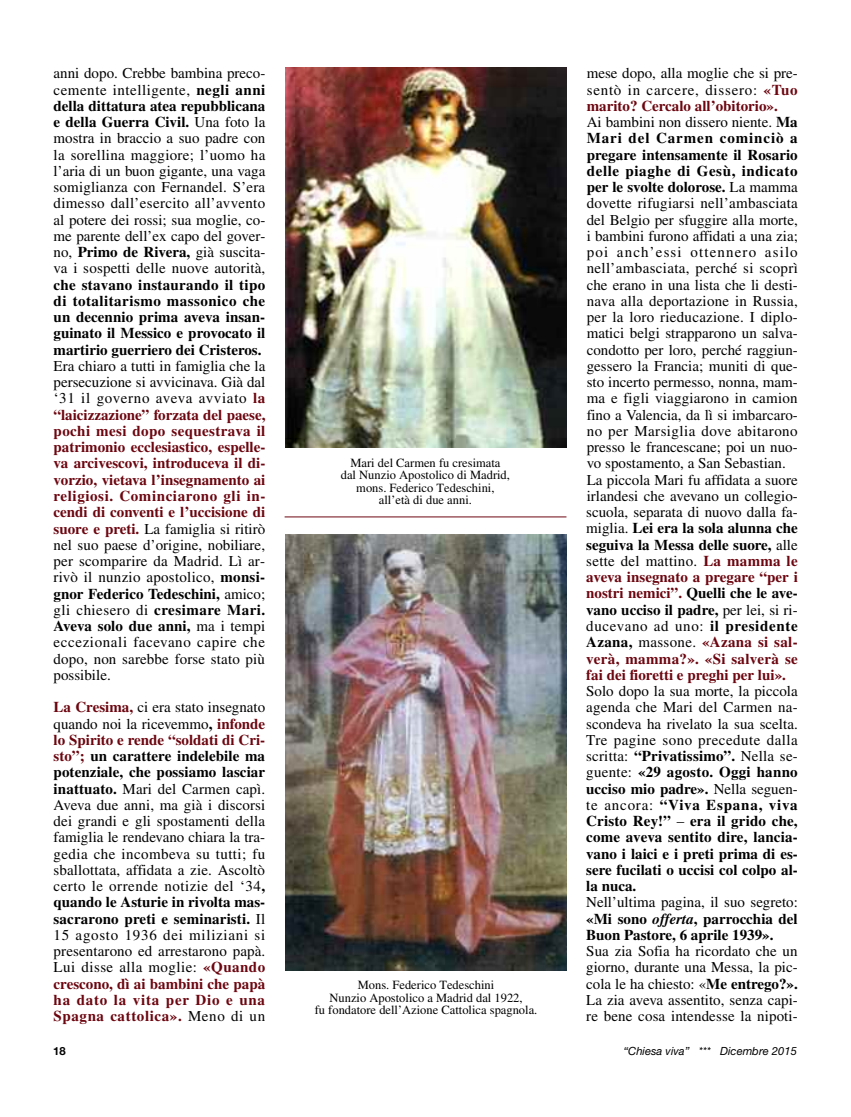
<style>
.page{position:relative;width:851px;height:1117px;background:#fff}
.page>*{position:absolute;margin:0;border:0;box-sizing:border-box;transform-origin:0 0}
.t1{font:15px/16.2px "Times LT Std";color:#000;text-align:justify}
.t2{font:700 15px/16.2px "Times LT Std";color:#000;text-align:justify}
.t3{font:12.5px/12.5px "Times LT Std";color:#000;text-align:center}
.t4{font:italic 11.25px "Helvetica Neue";color:#000}
.t5{font:700 11.25px "Helvetica Neue";color:#000}
.s1{font-weight:700}
.s2{font-weight:700;color:#6c0610}
.s3{font-weight:400}
.s4{font-style:italic}
</style>
<div class="page">
<img style="left:285px;top:68px;width:281px;height:379px">
<img style="left:285px;top:534px;width:281px;height:436px">
<hr style="left:284px;top:516px;width:282px;height:1px;background:#6c0610">
<p class="t1" style="left:54px;top:67px;width:213px">anni dopo. Crebbe bambina preco&shy;cemente intelligente, <span class="s1">negli anni della dittatura atea repubblicana e della Guerra Civil.</span> Una foto la mostra in braccio a suo padre con la sorellina maggiore; l’uomo ha l’aria di un buon gigante, una vaga somiglianza con Fernandel. S’era dimesso dall’esercito all’avvento al potere dei rossi; sua moglie, co&shy;me parente dell’ex capo del gover&shy;no, <span class="s1">Primo de Rivera,</span> già suscita&shy;va i sospetti delle nuove autorità,</p>
<p class="t2" style="left:54px;top:278px;width:213px">che stavano instaurando il tipo di totalitarismo massonico che un decennio prima aveva insan&shy;guinato il Messico e provocato il martirio guerriero dei Cristeros.</p>
<p class="t1" style="left:54px;top:359px;width:213px">Era chiaro a tutti in famiglia che la persecuzione si avvicinava. Già dal ‘31 il governo aveva avviato <span class="s2">la “laicizzazione” forzata del paese, pochi mesi dopo sequestrava il patrimonio ecclesiastico, espelle&shy;va arcivescovi, introduceva il di&shy;vorzio, vietava l’insegnamento ai religiosi. Cominciarono gli in&shy;cendi di conventi e l’uccisione di suore e preti.</span> La famiglia si ritirò nel suo paese d’origine, nobiliare, per scomparire da Madrid. Lì ar&shy;rivò il nunzio apostolico, <span class="s1">monsi&shy;gnor Federico Tedeschini,</span> amico; gli chiesero di <span class="s1">cresimare Mari.<br>Aveva solo due anni,</span> ma i tempi eccezionali facevano capire che dopo, non sarebbe forse stato più possibile.</p>
<p class="t1" style="left:54px;top:700px;width:213px"><span class="s2">La Cresima,</span> ci era stato insegnato quando noi la ricevemmo<span class="s1">,</span> <span class="s2">infonde lo Spirito e rende “soldati di Cri&shy;sto”;</span> <span class="s1">un carattere indelebile ma potenziale, che possiamo lasciar inattuato.</span> Mari del Carmen capì.<br>Aveva due anni, ma già i discorsi dei grandi e gli spostamenti della famiglia le rendevano chiara la tra&shy;gedia che incombeva su tutti; fu sballottata, affidata a zie. Ascoltò certo le orrende notizie del ‘34<span class="s1">, quando le Asturie in rivolta mas&shy;sacrarono preti e seminaristi.</span> Il 15 agosto 1936 dei miliziani si presentarono ed arrestarono papà.<br>Lui disse alla moglie: <span class="s2">«Quando crescono, dì ai bambini che papà ha dato la vita per Dio e una Spagna cattolica».</span> Meno di un</p>
<p class="t3" style="left:341px;top:457px;width:171px">Mari del Carmen fu cresimata<br>dal Nunzio Apostolico di Madrid, mons. Federico Tedeschini, all’età di due anni.</p>
<p class="t3" style="left:315px;top:979px;width:224px">Mons. Federico Tedeschini<br>Nunzio Apostolico a Madrid dal 1922,<br>fu fondatore dell’Azione Cattolica spagnola.</p>
<p class="t1" style="left:586px;top:67px;width:213px;text-align:left">mese dopo, alla moglie che si pre&shy;sentò in carcere, dissero: <span class="s2">«Tuo marito? Cercalo all’obitorio».<br></span>Ai bambini non dissero niente. <span class="s1">Ma Mari del Carmen cominciò a pregare intensamente il Rosario delle piaghe di Gesù, indicato per le svolte dolorose.</span> La mamma dovette rifugiarsi nell’ambasciata del Belgio per sfuggire alla morte, i bambini furono affidati a una zia; poi anch’essi ottennero asilo nell’ambasciata, perché si scoprì che erano in una lista che li desti&shy;nava alla deportazione in Russia, per la loro rieducazione. I diplo&shy;matici belgi strapparono un salva&shy;condotto per loro, perché raggiun&shy;gessero la Francia; muniti di que&shy;sto incerto permesso, nonna, mam&shy;ma e figli viaggiarono in camion fino a Valencia, da lì si imbarcaro&shy;no per Marsiglia dove abitarono presso le francescane; poi un nuo&shy;vo spostamento, a San Sebastian.<br>La piccola Mari fu affidata a suore irlandesi che avevano un collegio&shy;scuola, separata di nuovo dalla fa&shy;miglia. <span class="s1">Lei era la sola alunna che seguiva la Messa delle suore,</span> alle sette del mattino. <span class="s2">La mamma le aveva insegnato a pregare “per i nostri nemici”.</span> <span class="s1">Quelli che le ave&shy;vano ucciso il padre,</span> per lei, si ri&shy;ducevano ad uno: <span class="s1">il presidente Azana,</span> massone. <span class="s2">«Azana si sal&shy;verà, mamma?». «Si salverà se fai dei fioretti e preghi per lui».</span></p>
<p class="t2" style="left:586px;top:684px;width:213px"><span class="s3">Solo dopo la sua morte, la piccola agenda che Mari del Carmen na&shy;scondeva ha rivelato la sua scelta.<br>Tre pagine sono precedute dalla scritta:</span> “Privatissimo”. <span class="s3">Nella se&shy;guente:</span> «29 agosto. Oggi hanno ucciso mio padre». <span class="s3">Nella seguen&shy;te ancora:</span> “Viva Espana, viva Cristo Rey!” <span class="s3">–</span> era il grido che, come aveva sentito dire, lancia&shy;vano i laici e i preti prima di es&shy;sere fucilati o uccisi col colpo al&shy;la nuca.</p>
<p class="t2" style="left:586px;top:895px;width:213px"><span class="s3">Nell’ultima pagina, il suo segreto: </span>«Mi sono <span class="s4">offerta</span>, parrocchia del Buon Pastore, 6 aprile 1939».</p>
<p class="t1" style="left:586px;top:944px;width:213px">Sua zia Sofia ha ricordato che un giorno, durante una Messa, la pic&shy;cola le ha chiesto: «<span class="s1">Me entrego?».<br></span>La zia aveva assentito, senza capi&shy;re bene cosa intendesse la nipoti-</p>
<p class="t5" style="left:53px;top:1046px;width:14px">18</p>
<p class="t4" style="left:623px;top:1046px;width:175px">“Chiesa viva” *** Dicembre 2015</p>
</div>
